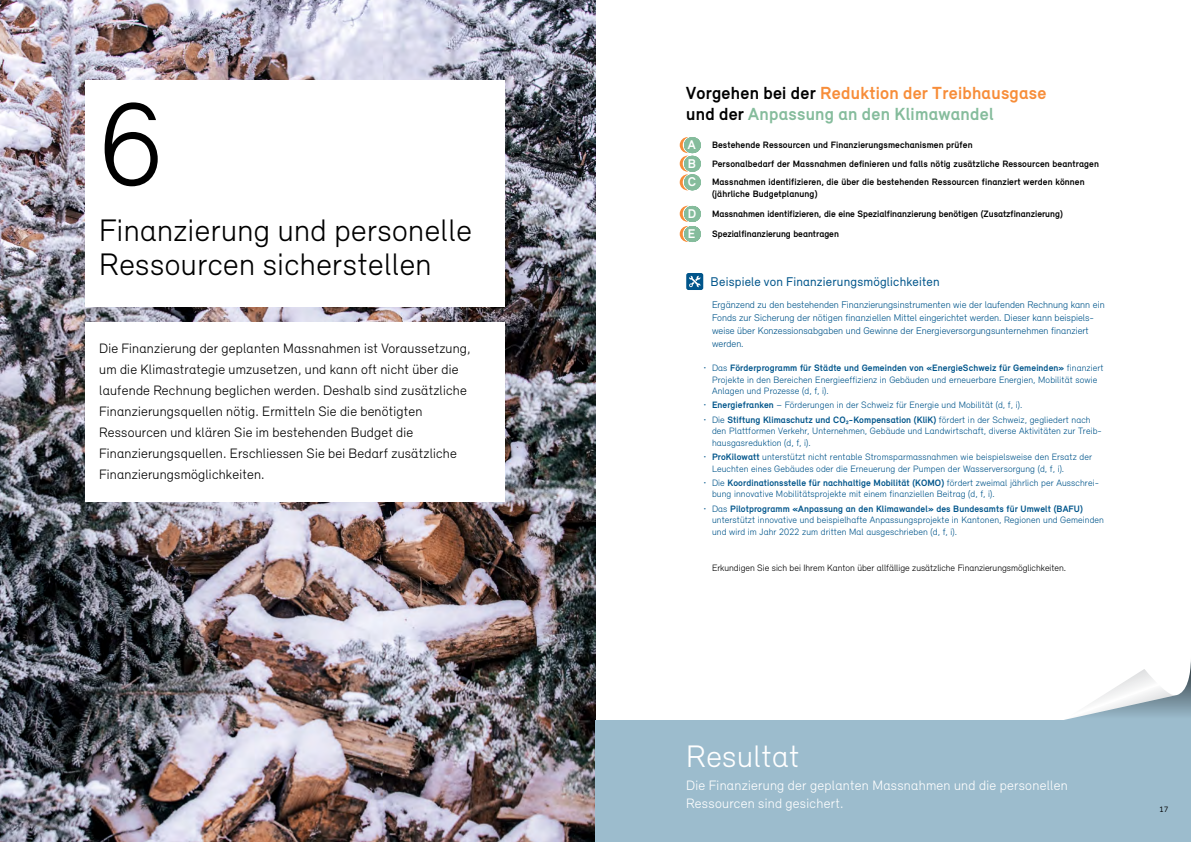
<style>
.page{position:relative;width:1191px;height:842px;background:#fff}
.page>*{position:absolute;margin:0;border:0;box-sizing:border-box;transform-origin:0 0}
.t1{font:300 120px "Relevant";color:#000}
.t2{font:300 32px/34px "Relevant";letter-spacing:.015em;color:#000}
.t3{font:300 32px "Relevant";letter-spacing:.015em;color:#fff}
.t4{font:700 18px/21px "Relevant";letter-spacing:.015em;color:#f78d39}
.t5{font:300 14px/21px "Relevant";letter-spacing:.015em;color:#000}
.t6{font:300 14px/18px "Relevant";letter-spacing:.02em;color:#fff}
.t7{font:13px "Relevant";letter-spacing:.015em;color:#00558b}
.t8{font:700 13px "Relevant";color:#fff}
.t9{font:300 10px/13px "Relevant";color:#00558b}
.t10{font:300 9.5px/11.5px "Relevant";letter-spacing:.01em;color:#00558b}
.t11{font:700 9.5px/18.6px "Relevant";letter-spacing:.01em;color:#000}
.t12{font:300 9.5px "Relevant";color:#000}
.t13{font:8px "Relevant";color:#000}
.s1{color:#000}
.s2{color:#85bc9c}
.s3{font-size:13px;color:#fff}
.s4{font-weight:700}
</style>
<div class="page">
<img style="left:0;top:0;width:595px;height:842px">
<div style="left:686px;top:273px;width:17px;height:17px;background:#00558b;border-radius:2px"></div>
<svg style="left:689px;top:276px;width:11px;height:12px"></svg>
<div style="left:85px;top:81px;width:420px;height:226px;background:#fff"></div>
<div style="left:85px;top:322px;width:420px;height:179px;background:#fff"></div>
<div style="left:595px;top:720px;width:596px;height:122px;background:#9cbccd"></div>
<svg style="left:1064px;top:661px;width:127px;height:59px"></svg>
<svg style="left:679px;top:137px;width:14px;height:53px"></svg>
<svg style="left:679px;top:206px;width:14px;height:36px"></svg>
<h1 class="t1" style="left:99px;top:72px;width:65px">6</h1>
<h2 class="t2" style="left:99px;top:213px;width:374px">Finanzierung und personelle<br>Ressourcen sicherstellen</h2>
<p class="t5" style="left:99px;top:337px;width:373px">Die Finanzierung der geplanten Massnahmen ist Voraussetzung, um die Klimastrategie umzusetzen, und kann oft nicht über die laufende Rechnung beglichen werden. Deshalb sind zusätzliche Finanzierungsquellen nötig. Ermitteln Sie die benötigten Ressourcen und klären Sie im bestehenden Budget die Finanzierungsquellen. Erschliessen Sie bei Bedarf zusätzliche Finanzierungsmöglichkeiten.</p>
<h3 class="t4" style="left:686px;top:82px;width:362px"><span class="s1">Vorgehen bei der</span> Reduktion der Treibhausgase <span class="s1">und der</span> <span class="s2">Anpassung an den Klimawandel</span></h3>
<p class="t11" style="left:688px;top:135px;width:412px"><span class="s3">A</span> Bestehende Ressourcen und Finanzierungsmechanismen prüfen<br><span class="s3">B</span> Personalbedarf der Massnahmen definieren und falls nötig zusätzliche Ressourcen beantragen<br><span class="s3">C</span> Massnahmen identifizieren, die über die bestehenden Ressourcen finanziert werden können</p>
<p class="t11" style="left:688px;top:183px;width:376px;line-height:20.1px;text-indent:24px">(jährliche Budgetplanung)<br><span class="s3">D</span> Massnahmen identifizieren, die eine Spezialfinanzierung benötigen (Zusatzfinanzierung)</p>
<h3 class="t8" style="left:688px;top:226px;width:9px">E</h3>
<p class="t11" style="left:712px;top:224px;width:128px">Spezialfinanzierung beantragen</p>
<h3 class="t7" style="left:710px;top:274px;width:230px">Beispiele von Finanzierungsmöglichkeiten</h3>
<p class="t9" style="left:712px;top:297px;width:394px">Ergänzend zu den bestehenden Finanzierungsinstrumenten wie der laufenden Rechnung kann ein Fonds zur Sicherung der nötigen finanziellen Mittel eingerichtet werden. Dieser kann beispiels&shy;weise über Konzessionsabgaben und Gewinne der Energieversorgungsunternehmen finanziert werden.</p>
<p class="t10" style="left:712px;top:362px;width:393px;text-indent:-9px">• Das <span class="s4">Förderprogramm für Städte und Gemeinden von «EnergieSchweiz für Gemeinden»</span> finanziert<br>Projekte in den Bereichen Energieeffizienz in Gebäuden und erneuerbare Energien, Mobilität sowie<br>Anlagen und Prozesse (d, f, i).</p>
<p class="t10" style="left:703px;top:399px;width:320px">• <span class="s4">Energiefranken</span> – Förderungen in der Schweiz für Energie und Mobilität (d, f, i).</p>
<p class="t10" style="left:712px;top:414px;width:390px;text-indent:-9px">• Die <span class="s4">Stiftung Klimaschutz und CO2-Kompensation (KliK)</span> fördert in der Schweiz, gegliedert nach den Plattformen Verkehr, Unternehmen, Gebäude und Landwirtschaft, diverse Aktivitäten zur Treib&shy;hausgasreduktion (d, f, i).</p>
<p class="t10" style="left:712px;top:451px;width:381px;text-indent:-9px">• <span class="s4">ProKilowatt</span> unterstützt nicht rentable Stromsparmassnahmen wie beispielsweise den Ersatz der<br>Leuchten eines Gebäudes oder die Erneuerung der Pumpen der Wasserversorgung (d, f, i).</p>
<p class="t10" style="left:712px;top:477px;width:388px;text-indent:-9px">• Die <span class="s4">Koordinationsstelle für nachhaltige Mobilität (KOMO)</span> fördert zweimal jährlich per Ausschrei&shy;bung innovative Mobilitätsprojekte mit einem finanziellen Beitrag (d, f, i).</p>
<p class="t10" style="left:712px;top:503px;width:393px;text-indent:-9px">• Das <span class="s4">Pilotprogramm «Anpassung an den Klimawandel» des Bundesamts für Umwelt (BAFU) </span>unterstützt innovative und beispielhafte Anpassungsprojekte in Kantonen, Regionen und Gemeinden und wird im Jahr 2022 zum dritten Mal ausgeschrieben (d, f, i).</p>
<p class="t12" style="left:712px;top:562px;width:356px">Erkundigen Sie sich bei Ihrem Kanton über allfällige zusätzliche Finanzierungsmöglichkeiten.</p>
<h2 class="t3" style="left:686px;top:737px;width:115px">Resultat</h2>
<h3 class="t6" style="left:686px;top:776px;width:383px">Die Finanzierung der geplanten Massnahmen und die personellen<br>Ressourcen sind gesichert.</h3>
<p class="t13" style="left:1159px;top:804px;width:10px">17</p>
</div>
